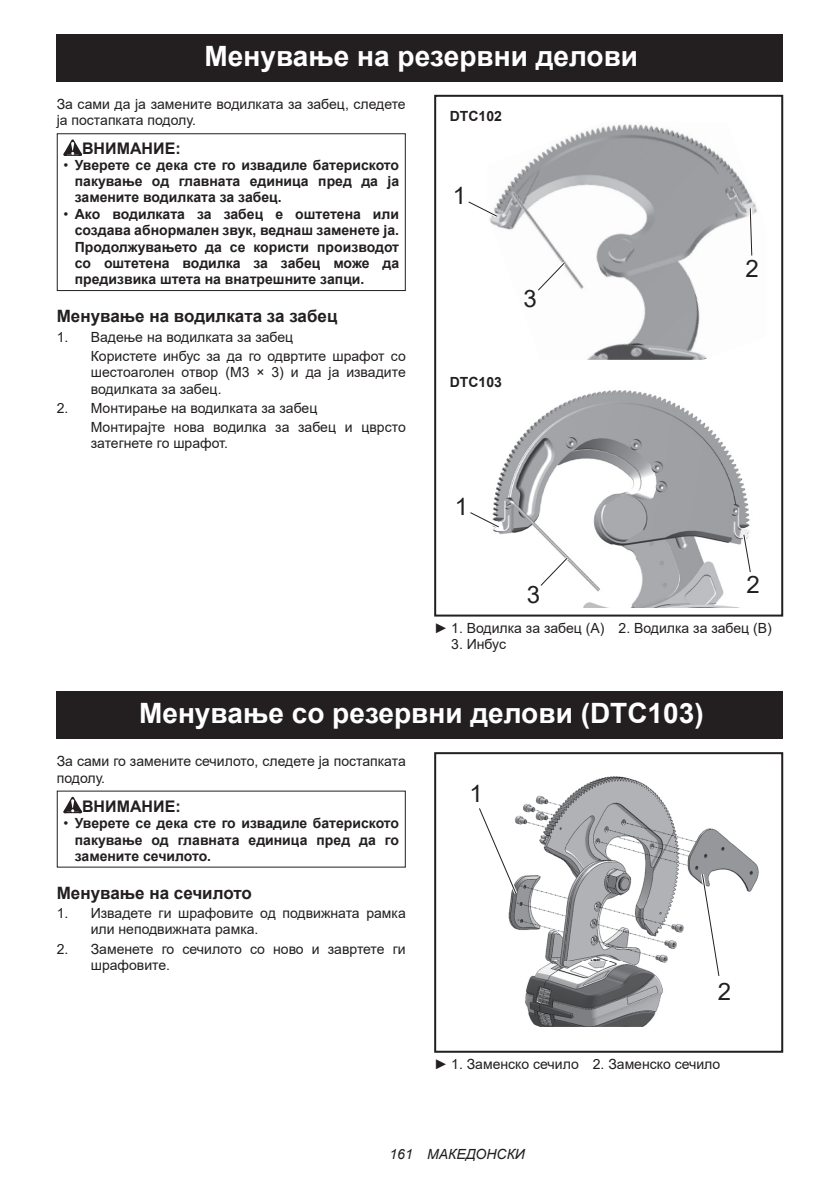
<style>
.page{position:relative;width:840px;height:1191px;background:#fff}
.page>*{position:absolute;margin:0;border:0;box-sizing:border-box;transform-origin:0 0}
.t1{font:700 28px "Arial";color:#fff}
.t2{font:24px "Arial";color:#231f20}
.t3{font:700 17px "Arial";color:#231f20}
.t4{font:700 16px "Arial";color:#231f20}
.t5{font:14px/16.4px "Arial";color:#231f20}
.t6{font:700 14px/16.4px "Arial";color:#231f20;text-align:justify}
.t7{font:italic 14px "Arial";color:#231f20}
.s1{font-weight:400}
</style>
<div class="page">
<div style="left:57px;top:34px;width:725px;height:47px;background:#231f20"></div>
<svg style="left:63px;top:139px;width:19px;height:17px"></svg>
<div style="left:57px;top:133px;width:348px;height:158px;border:1px solid #231f20"></div>
<div style="left:434px;top:95px;width:348px;height:521px;border:2px solid #231f20"></div>
<img style="left:489px;top:124px;width:268px;height:236px">
<img style="left:493px;top:390px;width:257px;height:217px">
<svg style="left:468px;top:198px;width:32px;height:22px"></svg>
<svg style="left:533px;top:259px;width:35px;height:35px"></svg>
<svg style="left:746px;top:205px;width:8px;height:54px"></svg>
<svg style="left:470px;top:508px;width:32px;height:23px"></svg>
<svg style="left:536px;top:554px;width:35px;height:35px"></svg>
<svg style="left:740px;top:531px;width:11px;height:44px"></svg>
<div style="left:57px;top:691px;width:725px;height:47px;background:#231f20"></div>
<svg style="left:63px;top:797px;width:19px;height:16px"></svg>
<div style="left:434px;top:752px;width:348px;height:300px;border:2px solid #231f20"></div>
<img style="left:508px;top:776px;width:251px;height:250px">
<svg style="left:698px;top:871px;width:24px;height:108px"></svg>
<svg style="left:479px;top:804px;width:40px;height:93px"></svg>
<h1 class="t1" style="left:204px;top:36px;width:435px">Менување на резервни делови</h1>
<p class="t5" style="left:57px;top:96px;width:350px">За сами да ја замените водилката за забец, следете ја постапката подолу.</p>
<p class="t4" style="left:82px;top:137px;width:100px">ВНИМАНИЕ:</p>
<p class="t6" style="left:75px;top:158px;width:325px;text-indent:-11px"><span class="s1">•</span> Уверете се дека сте го извадиле батериското пакување од главната единица пред да ја замените водилката за забец.</p>
<p class="t6" style="left:75px;top:206px;width:325px;text-indent:-11px"><span class="s1">•</span> Ако водилката за забец е оштетена или создава абнормален звук, веднаш заменете ја.<br>Продолжувањето да се користи производот со оштетена водилка за забец може да предизвика штета на внатрешните запци.</p>
<p class="t3" style="left:57px;top:304px;width:282px">Менување на водилката за забец</p>
<p class="t5" style="left:91px;top:327px;width:316px;line-height:19.2px;text-indent:-34px">1. Вадење на водилката за забец<br>Користете инбус за да го одвртите шрафот со</p>
<p class="t5" style="left:91px;top:364px;width:316px">шестоаголен отвор (M3 × 3) и да ја извадите водилката за забец.</p>
<p class="t5" style="left:91px;top:398px;width:316px;line-height:19.2px;text-indent:-34px">2. Монтирање на водилката за забец<br>Монтирајте нова водилка за забец и цврсто</p>
<p class="t5" style="left:91px;top:435px;width:139px">затегнете го шрафот.</p>
<p class="t6" style="left:449px;top:108px;width:54px">DTC102</p>
<h2 class="t2" style="left:452px;top:179px;width:15px">1</h2>
<h2 class="t2" style="left:523px;top:282px;width:15px">3</h2>
<p class="t6" style="left:449px;top:374px;width:54px">DTC103</p>
<h2 class="t2" style="left:454px;top:490px;width:15px">1</h2>
<h2 class="t2" style="left:526px;top:578px;width:15px">3</h2>
<h2 class="t2" style="left:745px;top:252px;width:15px">2</h2>
<h2 class="t2" style="left:746px;top:568px;width:15px">2</h2>
<p class="t5" style="left:434px;top:620px;width:339px">► 1. Водилка за забец (A) 2. Водилка за забец (B)</p>
<p class="t5" style="left:451px;top:636px;width:56px">3. Инбус</p>
<h1 class="t1" style="left:139px;top:693px;width:565px">Менување со резервни делови (DTC103)</h1>
<p class="t5" style="left:57px;top:753px;width:350px">За сами го замените сечилото, следете ја постапката подолу.</p>
<p class="t4" style="left:82px;top:795px;width:100px">ВНИМАНИЕ:</p>
<p class="t6" style="left:75px;top:815px;width:325px;text-indent:-11px"><span class="s1">•</span> Уверете се дека сте го извадиле батериското пакување од главната единица пред да го замените сечилото.</p>
<p class="t3" style="left:57px;top:881px;width:196px">Менување на сечилото</p>
<p class="t5" style="left:91px;top:905px;width:316px;text-indent:-34px">1. Извадете ги шрафовите од подвижната рамка или неподвижната рамка.</p>
<p class="t5" style="left:91px;top:940px;width:316px;text-indent:-34px">2. Заменете го сечилото со ново и завртете ги шрафовите.</p>
<h2 class="t2" style="left:469px;top:777px;width:15px">1</h2>
<h2 class="t2" style="left:717px;top:974px;width:15px">2</h2>
<p class="t5" style="left:434px;top:1056px;width:287px">► 1. Заменско сечило 2. Заменско сечило</p>
<p class="t7" style="left:389px;top:1144px;width:137px">161 МАКЕДОНСКИ</p>
</div>
